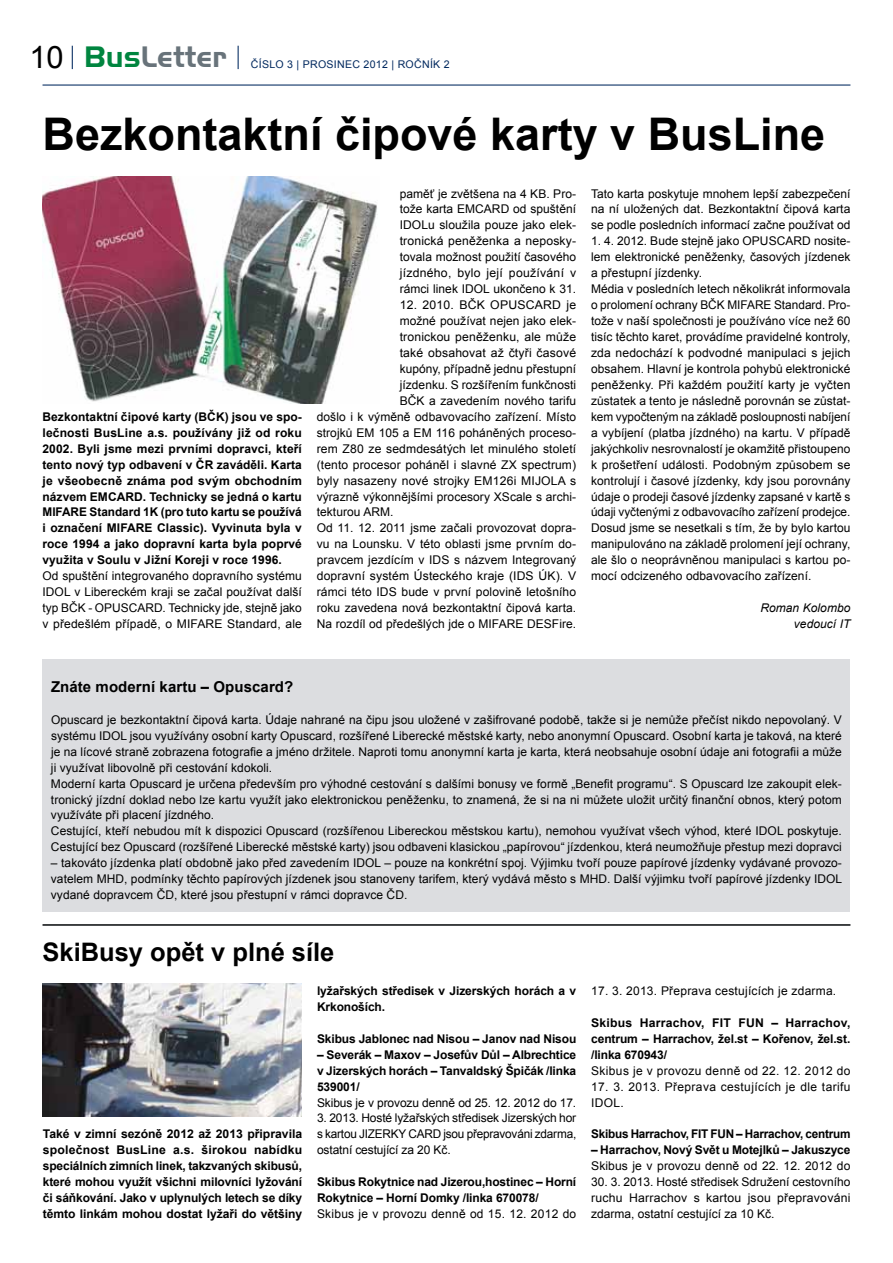
<style>
.page{position:relative;width:893px;height:1263px;background:#fff}
.page>*{position:absolute;margin:0;border:0;box-sizing:border-box;transform-origin:0 0}
.t1{font:700 45px "Arial";color:#000}
.t2{font:700 30.9px "Handel Gothic DOT";color:#68737a}
.t3{font:700 25.5px "Arial";color:#000}
.t4{font:700 15px "Arial";letter-spacing:.005em;color:#000}
.t5{font:12px/15.9px "Arial";letter-spacing:.005em;color:#000;text-align:justify}
.t6{font:700 12px/15.9px "Arial";letter-spacing:-.01em;color:#000;text-align:justify}
.t7{font:12px/15.9px "Arial";letter-spacing:.03em;color:#000}
.t8{font:italic 12px/15.9px "Arial";letter-spacing:.005em;color:#000;text-align:right}
.t9{font:10.65px "Arial";letter-spacing:.025em;color:#00285e}
.s1{font-family:"Arial";font-weight:400;color:#000}
.s2{color:#00853f}
</style>
<div class="page">
<svg style="left:238px;top:46px;width:1px;height:23px"></svg>
<svg style="left:72px;top:46px;width:1px;height:23px"></svg>
<hr style="left:43px;top:85px;width:807px;height:1px;background:#00285e">
<div style="left:43px;top:659px;width:807px;height:252px;background:#dcdde0"></div>
<img style="left:43px;top:176px;width:335px;height:228px">
<hr style="left:43px;top:924px;width:807px;height:2px;background:#04080a">
<img style="left:43px;top:983px;width:259px;height:134px">
<h2 class="t2" style="left:29px;top:40px;width:199px"><span class="s1">10</span> <span class="s2">Bus</span>Letter</h2>
<p class="t9" style="left:251px;top:57px;width:200px">ČÍSLO 3 | PROSINEC 2012 | ROČNÍK 2</p>
<h1 class="t1" style="left:43px;top:104px;width:784px">Bezkontaktní čipové karty v BusLine</h1>
<p class="t6" style="left:43px;top:409px;width:261px">Bezkontaktní čipové karty (BČK) jsou ve spo&shy;lečnosti BusLine a.s. používány již od roku 2002. Byli jsme mezi prvními dopravci, kteří tento nový typ odbavení v ČR zaváděli. Karta je všeobecně známa pod svým obchodním názvem EMCARD. Technicky se jedná o kartu MIFARE Standard 1K (pro tuto kartu se používá i označení MIFARE Classic). Vyvinuta byla v roce 1994 a jako dopravní karta byla poprvé využita v Soulu v Jižní Koreji v roce 1996.</p>
<p class="t5" style="left:43px;top:568px;width:261px">Od spuštění integrovaného dopravního systému IDOL v Libereckém kraji se začal používat další typ BČK - OPUSCARD. Technicky jde, stejně jako v předešlém případě, o MIFARE Standard, ale</p>
<p class="t5" style="left:400px;top:185px;width:178px">paměť je zvětšena na 4 KB. Pro&shy;tože karta EMCARD od spuštění IDOLu sloužila pouze jako elek&shy;tronická peněženka a neposky&shy;tovala možnost použití časového jízdného, bylo její používání v rámci linek IDOL ukončeno k 31.</p>
<p class="t5" style="left:400px;top:297px;width:178px">12. 2010. BČK OPUSCARD je</p>
<p class="t5" style="left:400px;top:313px;width:178px">možné používat nejen jako elek-</p>
<p class="t5" style="left:400px;top:329px;width:178px">tronickou peněženku, ale může</p>
<p class="t5" style="left:400px;top:345px;width:178px">také obsahovat až čtyři časové</p>
<p class="t5" style="left:400px;top:361px;width:178px">kupóny, případně jednu přestupní</p>
<p class="t5" style="left:400px;top:377px;width:178px">jízdenku. S rozšířením funkčnosti</p>
<p class="t5" style="left:400px;top:393px;width:178px">BČK a zavedením nového tarifu</p>
<p class="t5" style="left:317px;top:409px;width:261px">došlo i k výměně odbavovacího zařízení. Místo</p>
<p class="t5" style="left:317px;top:425px;width:261px">strojků EM 105 a EM 116 poháněných proceso-</p>
<p class="t5" style="left:317px;top:441px;width:261px">rem Z80 ze sedmdesátých let minulého století</p>
<p class="t5" style="left:317px;top:457px;width:261px">(tento procesor poháněl i slavné ZX spectrum)</p>
<p class="t5" style="left:317px;top:472px;width:261px">byly nasazeny nové strojky EM126i MIJOLA s</p>
<p class="t5" style="left:317px;top:488px;width:261px">výrazně výkonnějšími procesory XScale s archi-</p>
<p class="t5" style="left:317px;top:504px;width:78px">tekturou ARM.</p>
<p class="t5" style="left:317px;top:520px;width:261px">Od 11. 12. 2011 jsme začali provozovat dopra-</p>
<p class="t5" style="left:317px;top:536px;width:261px">vu na Lounsku. V této oblasti jsme prvním do-</p>
<p class="t5" style="left:317px;top:552px;width:261px">pravcem jezdícím v IDS s názvem Integrovaný</p>
<p class="t5" style="left:317px;top:568px;width:261px">dopravní systém Ústeckého kraje (IDS ÚK). V</p>
<p class="t5" style="left:317px;top:584px;width:261px">rámci této IDS bude v první polovině letošního</p>
<p class="t5" style="left:317px;top:600px;width:261px">roku zavedena nová bezkontaktní čipová karta.</p>
<p class="t5" style="left:317px;top:616px;width:261px">Na rozdíl od předešlých jde o MIFARE DESFire.</p>
<p class="t5" style="left:591px;top:185px;width:261px">Tato karta poskytuje mnohem lepší zabezpečení na ní uložených dat. Bezkontaktní čipová karta se podle posledních informací začne používat od</p>
<p class="t5" style="left:591px;top:233px;width:261px;text-align:left">1. 4. 2012. Bude stejně jako OPUSCARD nosite&shy;lem elektronické peněženky, časových jízdenek a přestupní jízdenky.<br>Média v posledních letech několikrát informovala o prolomení ochrany BČK MIFARE Standard. Pro&shy;tože v naší společnosti je používáno více než 60 tisíc těchto karet, provádíme pravidelné kontroly, zda nedochází k podvodné manipulaci s jejich obsahem. Hlavní je kontrola pohybů elektronické peněženky. Při každém použití karty je vyčten zůstatek a tento je následně porovnán se zůstat&shy;kem vypočteným na základě posloupnosti nabíjení a vybíjení (platba jízdného) na kartu. V případě jakýchkoliv nesrovnalostí je okamžitě přistoupeno k prošetření události. Podobným způsobem se kontrolují i časové jízdenky, kdy jsou porovnány údaje o prodeji časové jízdenky zapsané v kartě s údaji vyčtenými z odbavovacího zařízení prodejce.<br>Dosud jsme se nesetkali s tím, že by bylo kartou manipulováno na základě prolomení její ochrany, ale šlo o neoprávněnou manipulaci s kartou po&shy;mocí odcizeného odbavovacího zařízení.</p>
<p class="t8" style="left:760px;top:600px;width:92px">Roman Kolombo vedoucí IT</p>
<p class="t4" style="left:51px;top:677px;width:244px">Znáte moderní kartu – Opuscard?</p>
<p class="t5" style="left:51px;top:712px;width:792px;text-align:left">Opuscard je bezkontaktní čipová karta. Údaje nahrané na čipu jsou uložené v zašifrované podobě, takže si je nemůže přečíst nikdo nepovolaný. V systému IDOL jsou využívány osobní karty Opuscard, rozšířené Liberecké městské karty, nebo anonymní Opuscard. Osobní karta je taková, na které je na lícové straně zobrazena fotografie a jméno držitele. Naproti tomu anonymní karta je karta, která neobsahuje osobní údaje ani fotografii a může ji využívat libovolně při cestování kdokoli.<br>Moderní karta Opuscard je určena především pro výhodné cestování s dalšími bonusy ve formě „Benefit programu“. S Opuscard lze zakoupit elek&shy;tronický jízdní doklad nebo lze kartu využít jako elektronickou peněženku, to znamená, že si na ni můžete uložit určitý finanční obnos, který potom využíváte při placení jízdného.<br>Cestující, kteří nebudou mít k dispozici Opuscard (rozšířenou Libereckou městskou kartu), nemohou využívat všech výhod, které IDOL poskytuje.<br>Cestující bez Opuscard (rozšířené Liberecké městské karty) jsou odbaveni klasickou „papírovou“ jízdenkou, která neumožňuje přestup mezi dopravci</p>
<p class="t5" style="left:51px;top:855px;width:793px">– takováto jízdenka platí obdobně jako před zavedením IDOL – pouze na konkrétní spoj. Výjimku tvoří pouze papírové jízdenky vydávané provozo&shy;vatelem MHD, podmínky těchto papírových jízdenek jsou stanoveny tarifem, který vydává město s MHD. Další výjimku tvoří papírové jízdenky IDOL vydané dopravcem ČD, které jsou přestupní v rámci dopravce ČD.</p>
<h3 class="t3" style="left:43px;top:935px;width:293px">SkiBusy opět v plné síle</h3>
<p class="t6" style="left:43px;top:1126px;width:261px">Také v zimní sezóně 2012 až 2013 připravila společnost BusLine a.s. širokou nabídku speciálních zimních linek, takzvaných skibusů, které mohou využít všichni milovníci lyžování či sáňkování. Jako v uplynulých letech se díky těmto linkám mohou dostat lyžaři do většiny</p>
<p class="t6" style="left:317px;top:983px;width:261px">lyžařských středisek v Jizerských horách a v<br>Krkonoších.</p>
<p class="t6" style="left:317px;top:1031px;width:261px">Skibus Jablonec nad Nisou – Janov nad Nisou</p>
<p class="t6" style="left:317px;top:1047px;width:261px">– Severák – Maxov – Josefův Důl – Albrechtice v Jizerských horách – Tanvaldský Špičák /linka 539001/</p>
<p class="t5" style="left:317px;top:1094px;width:261px">Skibus je v provozu denně od 25. 12. 2012 do 17.</p>
<p class="t5" style="left:317px;top:1110px;width:261px">3. 2013. Hosté lyžařských středisek Jizerských hor s kartou JIZERKY CARD jsou přepravováni zdarma, ostatní cestující za 20 Kč.</p>
<p class="t6" style="left:317px;top:1174px;width:261px">Skibus Rokytnice nad Jizerou,hostinec – Horní<br>Rokytnice – Horní Domky /linka 670078/</p>
<p class="t5" style="left:317px;top:1206px;width:261px">Skibus je v provozu denně od 15. 12. 2012 do</p>
<p class="t5" style="left:591px;top:983px;width:247px">17. 3. 2013. Přeprava cestujících je zdarma.</p>
<p class="t6" style="left:591px;top:1015px;width:261px">Skibus Harrachov, FIT FUN – Harrachov, centrum – Harrachov, žel.st – Kořenov, žel.st. /linka 670943/</p>
<p class="t7" style="left:591px;top:1062px;width:261px">Skibus je v provozu denně od 22. 12. 2012 do</p>
<p class="t7" style="left:591px;top:1078px;width:261px">17. 3. 2013. Přeprava cestujících je dle tarifu<br>IDOL.</p>
<p class="t6" style="left:591px;top:1126px;width:261px">Skibus Harrachov, FIT FUN – Harrachov, centrum</p>
<p class="t6" style="left:591px;top:1142px;width:261px">– Harrachov, Nový Svět u Motejlků – Jakuszyce</p>
<p class="t5" style="left:591px;top:1158px;width:261px">Skibus je v provozu denně od 22. 12. 2012 do</p>
<p class="t5" style="left:591px;top:1174px;width:261px">30. 3. 2013. Hosté středisek Sdružení cestovního ruchu Harrachov s kartou jsou přepravováni zdarma, ostatní cestující za 10 Kč.</p>
</div>
